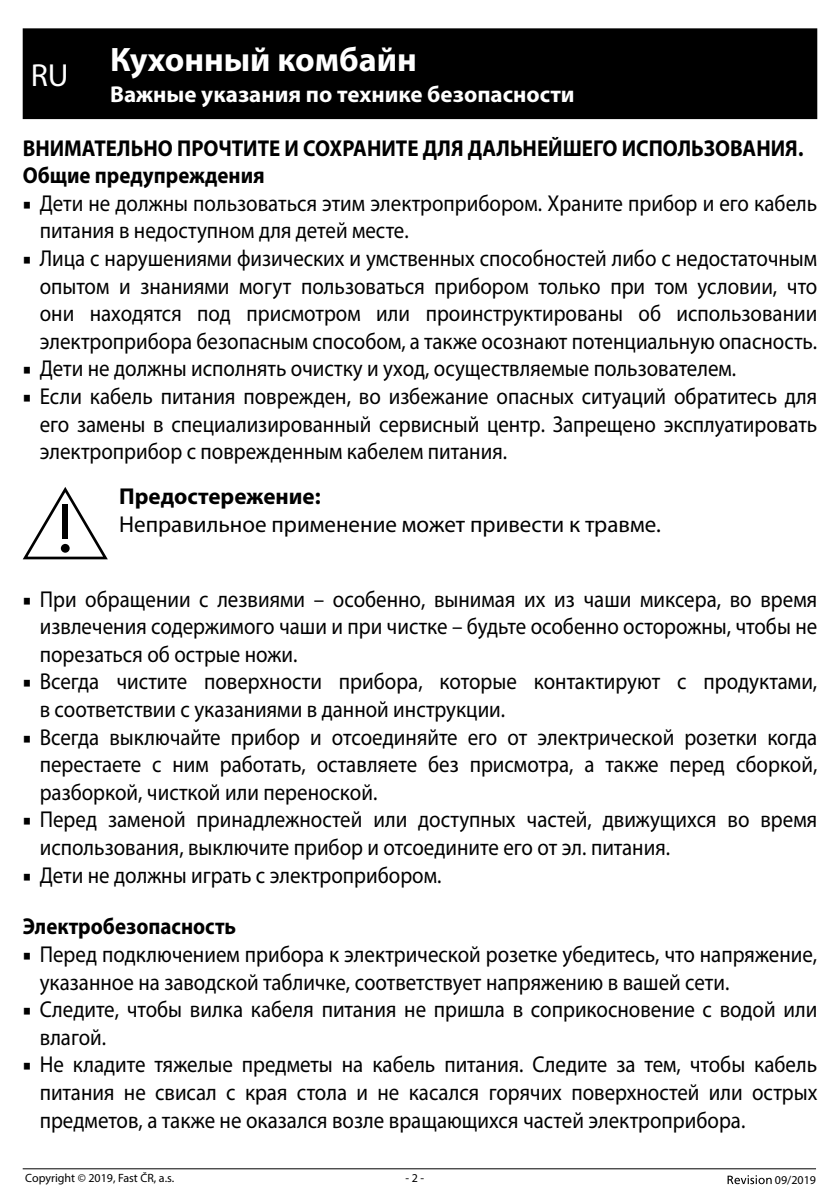
<style>
.page{position:relative;width:840px;height:1191px;background:#fff}
.page>*{position:absolute;margin:0;border:0;box-sizing:border-box;transform-origin:0 0}
.t1{font:700 34px "Myriad Pro";color:#fff}
.t2{font:23px/27.6px "Myriad Pro";color:#000;scale:.91 1}
.t3{font:700 23px/27.6px "Myriad Pro";color:#000;scale:.91 1}
.t4{font:23px "Myriad Pro";color:#000}
.t5{font:700 23px "Myriad Pro";color:#fff}
.t6{font:700 23px "Myriad Pro";color:#000}
.t7{font:12px "Myriad Pro";color:#000}
.s1{font-family:"Minion Pro"}
</style>
<div class="page">
<hr style="left:23px;top:1168px;width:792px;height:1px;background:#000">
<svg style="left:727px;top:1175px;width:44px;height:9px"></svg>
<div style="left:23px;top:28px;width:793px;height:91px;background:#000"></div>
<svg style="left:23px;top:487px;width:85px;height:72px"></svg>
<div style="left:62px;top:504px;width:6px;height:35px;background:#000"></div>
<div style="left:61px;top:544px;width:9px;height:9px;background:#000;border-radius:50%"></div>
<h1 class="t1" style="left:31px;top:37px;width:387px"><sub>RU</sub> Кухонный комбайн</h1>
<p class="t5" style="left:110px;top:79px;width:466px">Важные указания по технике безопасности</p>
<p class="t3" style="left:23px;top:133px;width:859px">ВНИМАТЕЛЬНО ПРОЧТИТЕ И СОХРАНИТЕ ДЛЯ ДАЛЬНЕЙШЕГО ИСПОЛЬЗОВАНИЯ.<br>Общие предупреждения</p>
<p class="t2" style="left:40px;top:189px;width:855px;text-indent:-17px"><span class="s1">■</span> Дети не должны пользоваться этим электроприбором. Храните прибор и его кабель питания в недоступном для детей месте.</p>
<p class="t2" style="left:40px;top:244px;width:855px;text-align:justify;text-indent:-17px"><span class="s1">■</span> Лица с нарушениями физических и умственных способностей либо с недостаточным опытом и знаниями могут пользоваться прибором только при том условии, что они находятся под присмотром или проинструктированы об использовании электроприбора безопасным способом, а также осознают потенциальную опасность.</p>
<p class="t2" style="left:23px;top:354px;width:785px"><span class="s1">■</span> Дети не должны исполнять очистку и уход, осуществляемые пользователем.</p>
<p class="t2" style="left:40px;top:382px;width:855px;text-align:justify;text-indent:-17px"><span class="s1">■</span> Если кабель питания поврежден, во избежание опасных ситуаций обратитесь для его замены в специализированный сервисный центр. Запрещено эксплуатировать электроприбор с поврежденным кабелем питания.</p>
<p class="t6" style="left:119px;top:481px;width:203px">Предостережение:</p>
<p class="t4" style="left:119px;top:510px;width:543px">Неправильное применение может привести к травме.</p>
<p class="t2" style="left:40px;top:584px;width:855px;text-align:justify;text-indent:-17px"><span class="s1">■</span> При обращении с лезвиями – особенно, вынимая их из чаши миксера, во время извлечения содержимого чаши и при чистке – будьте особенно осторожны, чтобы не порезаться об острые ножи.</p>
<p class="t2" style="left:40px;top:667px;width:855px;text-indent:-17px"><span class="s1">■</span> Всегда чистите поверхности прибора, которые контактируют с продуктами, в соответствии с указаниями в данной инструкции.</p>
<p class="t2" style="left:40px;top:722px;width:855px;text-align:justify;text-indent:-17px"><span class="s1">■</span> Всегда выключайте прибор и отсоединяйте его от электрической розетки когда перестаете с ним работать, оставляете без присмотра, а также перед сборкой, разборкой, чисткой или переноской.</p>
<p class="t2" style="left:40px;top:805px;width:855px;text-indent:-17px"><span class="s1">■</span> Перед заменой принадлежностей или доступных частей, движущихся во время использования, выключите прибор и отсоедините его от эл. питания.</p>
<p class="t2" style="left:23px;top:860px;width:461px"><span class="s1">■</span> Дети не должны играть с электроприбором.</p>
<p class="t3" style="left:23px;top:912px;width:236px">Электробезопасность</p>
<p class="t2" style="left:40px;top:940px;width:855px;text-indent:-17px"><span class="s1">■</span> Перед подключением прибора к электрической розетке убедитесь, что напряжение, указанное на заводской табличке, соответствует напряжению в вашей сети.</p>
<p class="t2" style="left:40px;top:995px;width:855px;text-indent:-17px"><span class="s1">■</span> Следите, чтобы вилка кабеля питания не пришла в соприкосновение с водой или влагой.</p>
<p class="t2" style="left:40px;top:1050px;width:855px;text-align:justify;text-indent:-17px"><span class="s1">■</span> Не кладите тяжелые предметы на кабель питания. Следите за тем, чтобы кабель питания не свисал с края стола и не касался горячих поверхностей или острых предметов, а также не оказался возле вращающихся частей электроприбора.</p>
<p class="t7" style="left:25px;top:1170px;width:150px">Copyright © 2019, Fast ČR, a.s.</p>
<p class="t7" style="left:405px;top:1170px;width:20px">- 2 -</p>
<p class="t7" style="left:774px;top:1172px;width:43px">09/2019</p>
</div>
